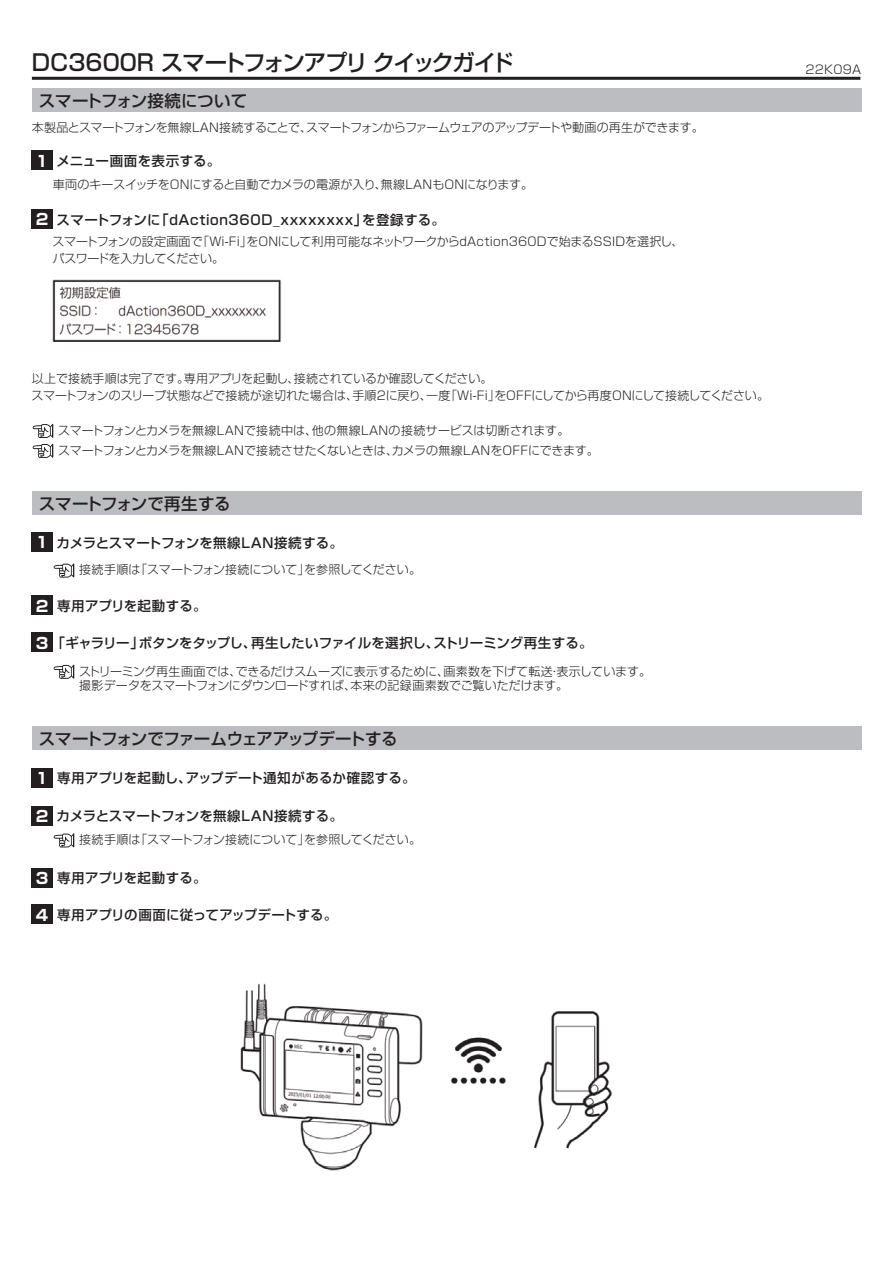
<style>
.page{position:relative;width:893px;height:1263px;background:#fff}
.page>*{position:absolute;margin:0;border:0;box-sizing:border-box;transform-origin:0 0}
.t1{font:500 22.5px "Shin Go Pro";letter-spacing:-.055em;color:#231f20}
.t2{font:500 16.5px "Shin Go Pro";letter-spacing:-.015em;color:#231f20}
.t3{font:500 16.5px "Shin Go Pro";letter-spacing:-.04em;color:#231f20}
.t4{font:500 13.5px "Shin Go Pro";letter-spacing:.015em;color:#231f20}
.t5{font:500 13.5px "Shin Go Pro";letter-spacing:-.01em;color:#231f20}
.t6{font:500 13.5px "Shin Go Pro";letter-spacing:.05em;color:#231f20}
.t7{font:300 12px/16.5px "Shin Go Pro";letter-spacing:-.01em;color:#231f20}
.t8{font:300 12px "Shin Go Pro";letter-spacing:-.035em;color:#231f20}
.s1{font-weight:700;font-size:15.3px;color:#fff}
</style>
<div class="page">
<hr style="left:32px;top:77px;width:828px;height:3px;background:#231f20">
<div style="left:32px;top:88px;width:829px;height:24px;background:#bcbdc0"></div>
<div style="left:32px;top:151px;width:21px;height:19px;background:#231f20"></div>
<div style="left:32px;top:209px;width:21px;height:19px;background:#231f20"></div>
<img style="left:53px;top:280px;width:228px;height:61px">
<svg style="left:33px;top:424px;width:20px;height:14px"></svg>
<svg style="left:33px;top:444px;width:20px;height:14px"></svg>
<div style="left:32px;top:491px;width:829px;height:24px;background:#bcbdc0"></div>
<div style="left:32px;top:532px;width:21px;height:19px;background:#231f20"></div>
<svg style="left:54px;top:563px;width:20px;height:15px"></svg>
<div style="left:32px;top:596px;width:21px;height:19px;background:#231f20"></div>
<div style="left:32px;top:633px;width:21px;height:19px;background:#231f20"></div>
<div style="left:32px;top:726px;width:829px;height:24px;background:#bcbdc0"></div>
<svg style="left:54px;top:665px;width:20px;height:14px"></svg>
<div style="left:32px;top:768px;width:21px;height:19px;background:#231f20"></div>
<div style="left:32px;top:806px;width:21px;height:19px;background:#231f20"></div>
<svg style="left:54px;top:833px;width:20px;height:14px"></svg>
<div style="left:32px;top:868px;width:21px;height:19px;background:#231f20"></div>
<div style="left:32px;top:905px;width:21px;height:19px;background:#231f20"></div>
<img style="left:240px;top:983px;width:372px;height:188px">
<h1 class="t1" style="left:32px;top:43px;width:483px">DC3600R スマートフォンアプリ クイックガイド</h1>
<h2 class="t2" style="left:39px;top:87px;width:210px">スマートフォン接続について</h2>
<p class="t8" style="left:32px;top:118px;width:673px">本製品とスマートフォンを無線LAN接続することで、スマートフォンからファームウェアのアップデートや動画の再生ができます。</p>
<p class="t4" style="left:36px;top:150px;width:186px"><span class="s1">1</span> メニュー画面を表示する。</p>
<p class="t7" style="left:53px;top:174px;width:482px">車両のキースイッチをONにすると自動でカメラの電源が入り、無線LANもONになります。</p>
<p class="t6" style="left:34px;top:208px;width:412px"><span class="s1">２</span>スマートフォンに「dAction360D_xxxxxxxx」を登録する。</p>
<p class="t7" style="left:53px;top:232px;width:632px">スマートフォンの設定画面で「Wi-Fi」をONにして利用可能なネットワークからdAction360Dで始まるSSIDを選択し、パスワードを入力してください。</p>
<p class="t7" style="left:32px;top:369px;width:739px">以上で接続手順は完了です。専用アプリを起動し、接続されているか確認してください。<br>スマートフォンのスリープ状態などで接続が途切れた場合は、手順2に戻り、一度「Wi-Fi」をOFFにしてから再度ONにして接続してください。</p>
<p class="t7" style="left:58px;top:419px;width:542px;line-height:20px">スマートフォンとカメラを無線LANで接続中は、他の無線LANの接続サービスは切断されます。<br>スマートフォンとカメラを無線LANで接続させたくないときは、カメラの無線LANをOFFにできます。</p>
<h2 class="t2" style="left:39px;top:490px;width:194px">スマートフォンで再生する</h2>
<p class="t4" style="left:36px;top:531px;width:309px"><span class="s1">1</span> カメラとスマートフォンを無線LAN接続する。</p>
<p class="t7" style="left:79px;top:560px;width:343px">接続手順は「スマートフォン接続について」を参照してください。</p>
<p class="t4" style="left:34px;top:595px;width:174px"><span class="s1">２</span>専用アプリを起動する。</p>
<p class="t5" style="left:34px;top:632px;width:560px"><span class="s1">３</span>「ギャラリー」ボタンをタップし、再生したいファイルを選択し、ストリーミング再生する。</p>
<p class="t7" style="left:79px;top:663px;width:574px;line-height:13.5px">ストリーミング再生画面では、できるだけスムーズに表示するために、画素数を下げて転送・表示しています。撮影データをスマートフォンにダウンロードすれば、本来の記録画素数でご覧いただけます。</p>
<h2 class="t3" style="left:39px;top:725px;width:360px">スマートフォンでファームウェアアップデートする</h2>
<p class="t4" style="left:36px;top:767px;width:381px"><span class="s1">1</span> 専用アプリを起動し、アップデート通知があるか確認する。</p>
<p class="t4" style="left:34px;top:805px;width:310px"><span class="s1">２</span>カメラとスマートフォンを無線LAN接続する。</p>
<p class="t7" style="left:79px;top:830px;width:343px">接続手順は「スマートフォン接続について」を参照してください。</p>
<p class="t4" style="left:34px;top:867px;width:174px"><span class="s1">３</span>専用アプリを起動する。</p>
<p class="t4" style="left:36px;top:904px;width:303px"><span class="s1">4</span> 専用アプリの画面に従ってアップデートする。</p>
<p class="t7" style="left:805px;top:59px;width:57px">22K09A</p>
</div>
